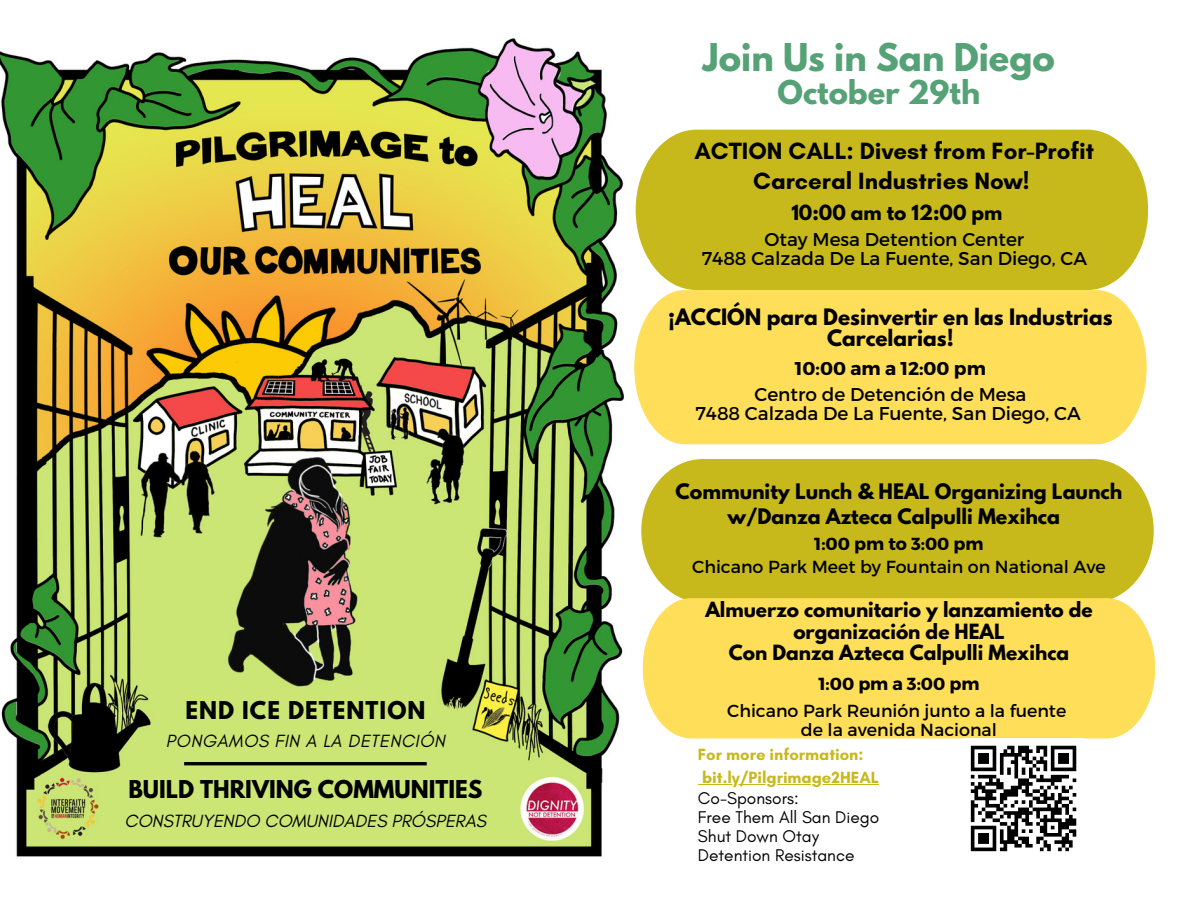
<style>
.page{position:relative;width:1188px;height:918px;background:#fff}
.page>*{position:absolute;margin:0;border:0;box-sizing:border-box;transform-origin:0 0}
.t1{font:700 33.9px "League Spartan";color:#56a277}
.t2{font:700 29.1px "League Spartan";color:#56a277}
.t3{font:700 24px/29.2px "Glacial Indifference";color:#000;text-align:center}
.t4{font:700 21.75px "League Spartan";color:#000}
.t5{font:700 21.75px "League Spartan";letter-spacing:.05em;color:#000}
.t6{font:700 20.1px/20.2px "League Spartan";color:#000;text-align:center}
.t7{font:700 18.9px "League Spartan";color:#000}
.t8{font:18.6px "Montserrat";color:#000}
.t9{font:700 18.6px/21.3px "League Spartan";color:#000;text-align:center}
.t10{font:700 18.6px "Montserrat";color:#000}
.t11{font:italic 18px "Glacial Indifference";color:#000}
.t12{font:italic 18px "Glacial Indifference";letter-spacing:.035em;color:#000}
.t13{font:17.4px "Montserrat";color:#000}
.t14{font:700 17.4px "Montserrat";color:#000}
.t15{font:17.25px "Glacial Indifference";color:#000}
.t16{font:700 16.5px "Glacial Indifference";color:#c7b91c}
</style>
<div class="page">
<div style="left:641px;top:459px;width:513px;height:139px;background:#c7b91c"></div>
<div style="left:643px;top:598px;width:512px;height:140px;background:#ffde59"></div>
<div style="left:636px;top:130px;width:512px;height:160px;background:#c7b91c"></div>
<div style="left:634px;top:290px;width:513px;height:154px;background:#ffde59"></div>
<hr style="left:702px;top:784px;width:177px;height:1px;background:#c7b91c">
<svg style="left:970px;top:745px;width:107px;height:107px"></svg>
<img style="left:0;top:38px;width:624px;height:819px">
<hr style="left:184px;top:762px;width:243px;height:3px;background:#000">
<p class="t5" style="left:185px;top:700px;width:242px">END ICE DETENTION</p>
<p class="t12" style="left:166px;top:730px;width:281px">PONGAMOS FIN A LA DETENCIÓN</p>
<p class="t4" style="left:128px;top:778px;width:356px">BUILD THRIVING COMMUNITIES</p>
<p class="t11" style="left:125px;top:810px;width:363px">CONSTRUYENDO COMUNIDADES PRÓSPERAS</p>
<p class="t1" style="left:703px;top:41px;width:354px">Join Us in San Diego</p>
<p class="t2" style="left:778px;top:78px;width:204px">October 29th</p>
<p class="t3" style="left:694px;top:136px;width:401px">ACTION CALL: Divest from For-Profit<br>Carceral Industries Now!</p>
<p class="t9" style="left:791px;top:204px;width:213px">10:00 am to 12:00 pm</p>
<p class="t8" style="left:765px;top:227px;width:261px">Otay Mesa Detention Center</p>
<p class="t8" style="left:702px;top:246px;width:387px">7488 Calzada De La Fuente, San Diego, CA</p>
<p class="t6" style="left:668px;top:310px;width:446px">¡ACCIÓN para Desinvertir en las Industrias<br>Carcelarias!</p>
<p class="t10" style="left:795px;top:356px;width:192px">10:00 am a 12:00 pm</p>
<p class="t8" style="left:754px;top:382px;width:273px">Centro de Detención de Mesa</p>
<p class="t8" style="left:695px;top:401px;width:387px">7488 Calzada De La Fuente, San Diego, CA</p>
<p class="t7" style="left:676px;top:482px;width:448px">Community Lunch &amp; HEAL Organizing Launch</p>
<p class="t7" style="left:727px;top:507px;width:334px">w/Danza Azteca Calpulli Mexihca</p>
<p class="t14" style="left:814px;top:532px;width:171px">1:00 pm to 3:00 pm</p>
<p class="t13" style="left:692px;top:556px;width:415px">Chicano Park Meet by Fountain on National Ave</p>
<p class="t9" style="left:705px;top:601px;width:389px">Almuerzo comunitario y lanzamiento de organización de HEAL</p>
<p class="t9" style="left:729px;top:644px;width:342px">Con Danza Azteca Calpulli Mexihca</p>
<p class="t14" style="left:818px;top:673px;width:163px">1:00 pm a 3:00 pm</p>
<p class="t13" style="left:727px;top:700px;width:341px">Chicano Park Reunión junto a la fuente</p>
<p class="t13" style="left:801px;top:719px;width:198px">de la avenida Nacional</p>
<p class="t16" style="left:698px;top:744px;width:167px">For more information:</p>
<p class="t16" style="left:702px;top:767px;width:178px">bit.ly/Pilgrimage2HEAL</p>
<p class="t15" style="left:698px;top:787px;width:102px">Co-Sponsors:</p>
<p class="t15" style="left:698px;top:806px;width:183px">Free Them All San Diego</p>
<p class="t15" style="left:698px;top:826px;width:123px">Shut Down Otay</p>
<p class="t15" style="left:698px;top:845px;width:158px">Detention Resistance</p>
</div>
